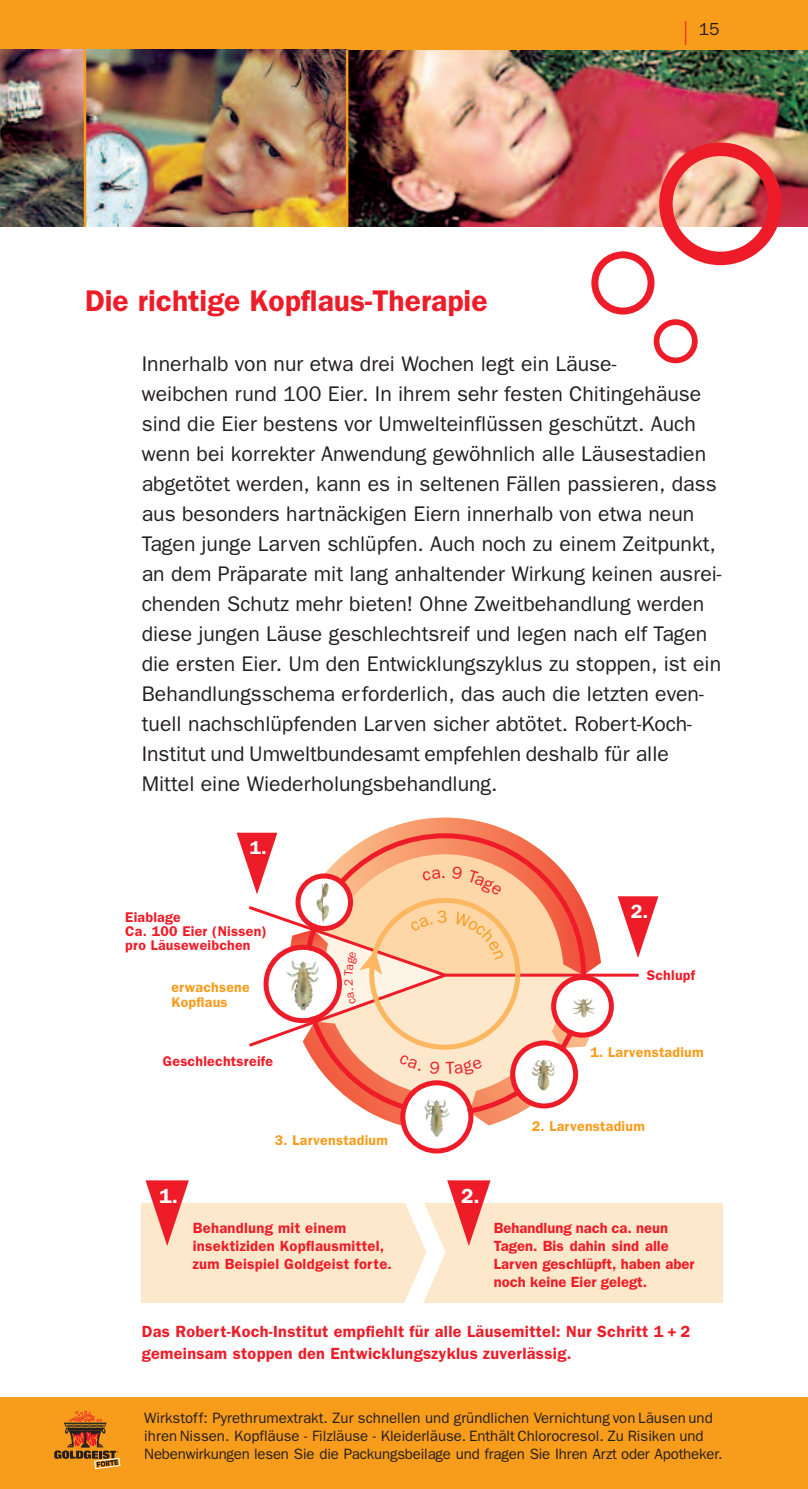
<style>
.page{position:relative;width:808px;height:1489px;background:#fff}
.page>*{position:absolute;margin:0;border:0;box-sizing:border-box;transform-origin:0 0}
.t1{font:600 30px "Franklin Gothic";color:#ee1c28}
.t2{font:21.25px/30px "Franklin Gothic";color:#231f20}
.t3{font:600 20.5px "Franklin Gothic";color:#fff}
.t4{font:600 19.25px "Franklin Gothic";color:#fff}
.t5{font:600 18.75px "Franklin Gothic";color:#fff}
.t6{font:17.5px "Franklin Gothic";color:#231f20}
.t7{font:600 16.25px/22.5px "Franklin Gothic";letter-spacing:.02em;color:#ee1c28}
.t8{font:15px/18px "Franklin Gothic";color:#231f20}
.t9{font:600 14.75px/18px "Franklin Gothic";color:#ee1c28}
.t10{font:600 14.75px/18px "Franklin Gothic";letter-spacing:.02em;color:#ee1c28}
.t11{font:600 14px/14px "Franklin Gothic";letter-spacing:.02em;color:#ee1c28}
.t12{font:600 14px/14px "Franklin Gothic";letter-spacing:.02em;color:#f89c1c}
.s1{font-size:35px;color:#ee1c28}
</style>
<div class="page">
<img style="left:348px;top:50px;width:460px;height:177px">
<div style="left:0;top:0;width:808px;height:50px;background:#f89c1c"></div>
<img style="left:0;top:50px;width:84px;height:177px">
<img style="left:86px;top:50px;width:260px;height:177px">
<hr style="left:84px;top:50px;width:2px;height:177px;background:#f89c1c">
<hr style="left:346px;top:50px;width:2px;height:177px;background:#f89c1c">
<svg style="left:591px;top:142px;width:191px;height:221px"></svg>
<div style="left:142px;top:1202px;width:581px;height:100px;background:#fee8cb"></div>
<svg style="left:146px;top:1180px;width:43px;height:65px"></svg>
<svg style="left:388px;top:1180px;width:102px;height:123px"></svg>
<div style="left:0;top:1396px;width:808px;height:92px;background:#f89c1c"></div>
<svg style="left:54px;top:1410px;width:66px;height:58px"></svg>
<svg style="left:237px;top:817px;width:421px;height:336px"></svg>
<p class="t6" style="left:684px;top:19px;width:38px"><span class="s1">|</span> 15</p>
<h1 class="t1" style="left:85px;top:283px;width:404px">Die richtige Kopflaus-Therapie</h1>
<p class="t2" style="left:142px;top:349px;width:581px">Innerhalb von nur etwa drei Wochen legt ein Läuse-<br>weibchen rund 100 Eier. In ihrem sehr festen Chitingehäuse sind die Eier bestens vor Umwelteinflüssen geschützt. Auch wenn bei korrekter Anwendung gewöhnlich alle Läusestadien abgetötet werden, kann es in seltenen Fällen passieren, dass aus besonders hartnäckigen Eiern innerhalb von etwa neun Tagen junge Larven schlüpfen. Auch noch zu einem Zeitpunkt, an dem Präparate mit lang anhaltender Wirkung keinen ausrei&shy;chenden Schutz mehr bieten! Ohne Zweitbehandlung werden diese jungen Läuse geschlechtsreif und legen nach elf Tagen die ersten Eier. Um den Entwicklungszyklus zu stoppen, ist ein Behandlungsschema erforderlich, das auch die letzten even&shy;tuell nachschlüpfenden Larven sicher abtötet. Robert-Koch-Institut und Umweltbundesamt empfehlen deshalb für alle Mittel eine Wiederholungsbehandlung.</p>
<p class="t5" style="left:250px;top:836px;width:18px">1.</p>
<p class="t11" style="left:125px;top:910px;width:143px">Eiablage<br>Ca. 100 Eier (Nissen) pro Läuseweibchen</p>
<p class="t12" style="left:171px;top:980px;width:80px">erwachsene<br>Kopflaus</p>
<p class="t11" style="left:163px;top:1053px;width:112px">Geschlechtsreife</p>
<p class="t12" style="left:275px;top:1132px;width:115px">3. Larvenstadium</p>
<p class="t3" style="left:159px;top:1184px;width:20px">1.</p>
<p class="t10" style="left:193px;top:1218px;width:201px">Behandlung mit einem insektiziden Kopflausmittel, zum Beispiel Goldgeist forte.</p>
<p class="t4" style="left:631px;top:899px;width:19px">2.</p>
<p class="t11" style="left:647px;top:967px;width:50px">Schlupf</p>
<p class="t12" style="left:590px;top:1044px;width:115px">1. Larvenstadium</p>
<p class="t12" style="left:532px;top:1118px;width:115px">2. Larvenstadium</p>
<p class="t3" style="left:461px;top:1184px;width:20px">2.</p>
<p class="t9" style="left:494px;top:1218px;width:202px">Behandlung nach ca. neun<br>Tagen. Bis dahin sind alle<br>Larven geschlüpft, haben aber noch keine Eier gelegt.</p>
<p class="t7" style="left:142px;top:1319px;width:550px">Das Robert-Koch-Institut empfiehlt für alle Läusemittel: Nur Schritt 1 + 2 gemeinsam stoppen den Entwicklungszyklus zuverlässig.</p>
<p class="t8" style="left:144px;top:1408px;width:580px">Wirkstoff: Pyrethrumextrakt. Zur schnellen und gründlichen Vernichtung von Läusen und ihren Nissen. Kopfläuse - Filzläuse - Kleiderläuse. Enthält Chlorocresol. Zu Risiken und<br>Nebenwirkungen lesen Sie die Packungsbeilage und fragen Sie Ihren Arzt oder Apotheker.</p>
</div>
